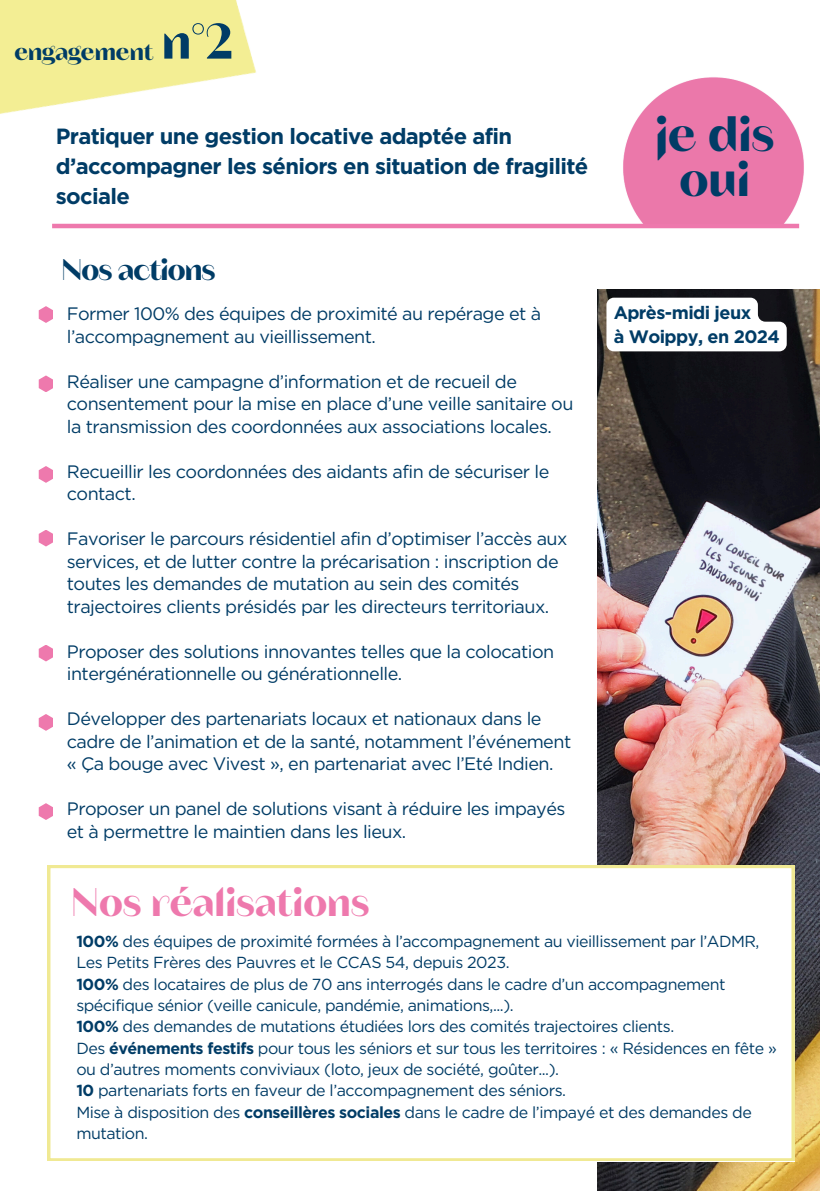
<style>
.page{position:relative;width:839px;height:1191px;background:#fff}
.page>*{position:absolute;margin:0;border:0;box-sizing:border-box;transform-origin:0 0}
.t1{font:700 50px "Fromage";color:#003c66}
.t2{font:700 49px/45px "Fromage";color:#003c66;text-align:center}
.t3{font:700 40px "Fromage";color:#ee79ad}
.t4{font:700 30px "Fromage";letter-spacing:-.03em;color:#003c66}
.t5{font:700 24px "Fromage";color:#003c66}
.t6{font:700 22px/30px "Gotham";letter-spacing:-.03em;color:#003c66}
.t7{font:18px/22.4px "Gotham";letter-spacing:-.03em;color:#003c66}
.t8{font:700 18px/24px "Gotham";letter-spacing:-.03em;color:#003c66}
.t9{font:16px/21.4px "Gotham";letter-spacing:-.03em;color:#003c66}
.s1{font-weight:700}
</style>
<div class="page">
<img style="left:597px;top:290px;width:222px;height:901px">
<svg style="left:47px;top:865px;width:747px;height:296px"></svg>
<img style="left:0;top:0;width:369px;height:229px">
<img style="left:542px;top:77px;width:262px;height:152px">
<hr style="left:52px;top:224px;width:747px;height:4px;background:#ee79ad">
<svg style="left:39px;top:306px;width:14px;height:17px"></svg>
<svg style="left:39px;top:375px;width:14px;height:17px"></svg>
<svg style="left:39px;top:466px;width:14px;height:17px"></svg>
<svg style="left:39px;top:530px;width:14px;height:17px"></svg>
<svg style="left:39px;top:645px;width:14px;height:16px"></svg>
<svg style="left:39px;top:714px;width:14px;height:17px"></svg>
<svg style="left:39px;top:803px;width:14px;height:17px"></svg>
<svg style="left:606px;top:298px;width:180px;height:53px"></svg>
<p class="t5" style="left:14px;top:37px;width:141px">engagement</p>
<p class="t1" style="left:162px;top:11px;width:73px">n°2</p>
<p class="t6" style="left:56px;top:121px;width:534px">Pratiquer une gestion locative adaptée afin d’accompagner les séniors en situation de fragilité sociale</p>
<p class="t4" style="left:62px;top:251px;width:155px">Nos actions</p>
<h4 class="t7" style="left:67px;top:302px;width:476px">Former 100% des équipes de proximité au repérage et à l’accompagnement au vieillissement.</h4>
<h1 class="t7" style="left:67px;top:370px;width:508px">Réaliser une campagne d’information et de recueil de consentement pour la mise en place d’une veille sanitaire ou la transmission des coordonnées aux associations locales.</h1>
<p class="t7" style="left:67px;top:460px;width:484px">Recueillir les coordonnées des aidants afin de sécuriser le contact.</p>
<h1 class="t7" style="left:67px;top:527px;width:502px">Favoriser le parcours résidentiel afin d’optimiser l’accès aux services, et de lutter contre la précarisation : inscription de toutes les demandes de mutation au sein des comités trajectoires clients présidés par les directeurs territoriaux.</h1>
<h4 class="t7" style="left:67px;top:640px;width:489px">Proposer des solutions innovantes telles que la colocation intergénérationnelle ou générationnelle.</h4>
<h3 class="t7" style="left:67px;top:707px;width:506px">Développer des partenariats locaux et nationaux dans le cadre de l’animation et de la santé, notamment l’événement « Ça bouge avec Vivest », en partenariat avec l’Eté Indien.</h3>
<p class="t7" style="left:67px;top:797px;width:500px">Proposer un panel de solutions visant à réduire les impayés et à permettre le maintien dans les lieux.</p>
<p class="t2" style="left:655px;top:113px;width:121px">je dis oui</p>
<p class="t8" style="left:613px;top:301px;width:168px">Après-midi jeux<br>à Woippy, en 2024</p>
<p class="t3" style="left:71px;top:877px;width:299px">Nos réalisations</p>
<p class="t9" style="left:76px;top:931px;width:684px"><span class="s1">100%</span> des équipes de proximité formées à l’accompagnement au vieillissement par l’ADMR,<br>Les Petits Frères des Pauvres et le CCAS 54, depuis 2023.</p>
<p class="t9" style="left:76px;top:973px;width:651px"><span class="s1">100%</span> des locataires de plus de 70 ans interrogés dans le cadre d’un accompagnement spécifique sénior (veille canicule, pandémie, animations,...).</p>
<p class="t9" style="left:76px;top:1016px;width:599px"><span class="s1">100%</span> des demandes de mutations étudiées lors des comités trajectoires clients.</p>
<p class="t9" style="left:76px;top:1037px;width:702px">Des <span class="s1">événements festifs</span> pour tous les séniors et sur tous les territoires : « Résidences en fête » ou d’autres moments conviviaux (loto, jeux de société, goûter...).</p>
<h6 class="t9" style="left:76px;top:1080px;width:491px"><span class="s1">10</span> partenariats forts en faveur de l’accompagnement des séniors.</h6>
<h5 class="t9" style="left:76px;top:1101px;width:677px">Mise à disposition des <span class="s1">conseillères sociales</span> dans le cadre de l’impayé et des demandes de mutation.</h5>
</div>
